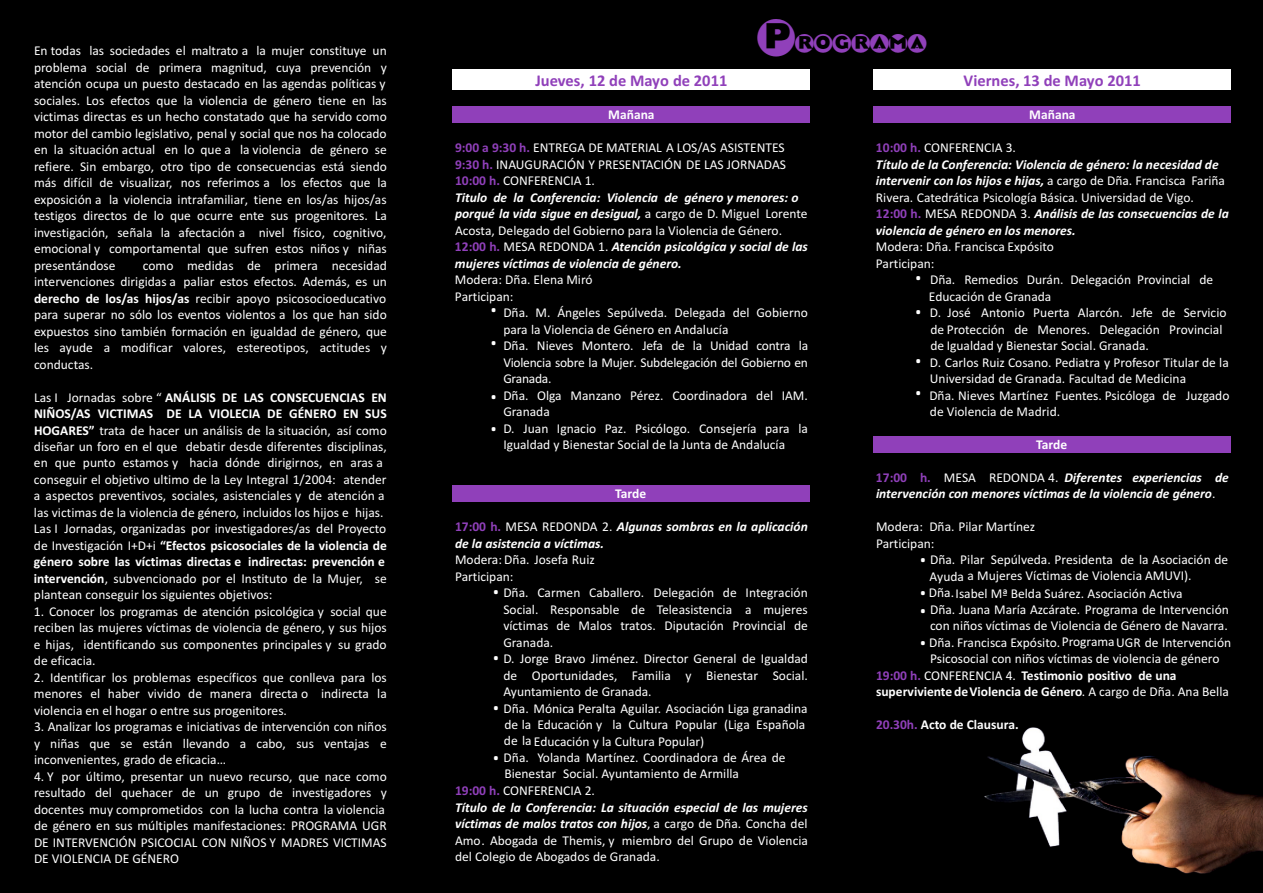
<style>
.page{position:relative;width:1263px;height:893px;background:#000}
.page>*{position:absolute;margin:0;border:0;box-sizing:border-box;transform-origin:0 0}
.t1{font:36px/33.5px "Calibri";color:#fff}
.t2{font:18.75px "Brix Round MK";color:#9040ba}
.t3{font:700 16.5px "Calibri";color:#9040ba}
.t4{font:13.5px/16.5px "Calibri";color:#fff}
.t5{font:italic 700 13.5px/16.5px "Calibri";color:#fff}
.t6{font:700 13.5px "Calibri";color:#fff}
.s1{font-weight:700}
.s2{font-size:37.5px}
.s3{font-weight:700;color:#9040ba}
.s4{font-weight:700;font-style:italic}
.s5{font-style:normal;color:#9040ba}
.s6{font-weight:400;font-style:normal}
.s7{color:#9040ba}
</style>
<div class="page">
<img style="left:962px;top:693px;width:301px;height:190px">
<img style="left:1261px;top:693px;width:1px;height:190px">
<div style="left:453px;top:70px;width:357px;height:20px;background:#fff"></div>
<div style="left:453px;top:107px;width:357px;height:16px;background:#9040ba"></div>
<div style="left:453px;top:486px;width:357px;height:16px;background:#9040ba"></div>
<div style="left:874px;top:70px;width:357px;height:20px;background:#fff"></div>
<div style="left:874px;top:107px;width:357px;height:16px;background:#9040ba"></div>
<div style="left:874px;top:436px;width:357px;height:17px;background:#9040ba"></div>
<p class="t4" style="left:34px;top:44px;width:354px;text-align:justify">En todas las sociedades el maltrato a la mujer constituye un problema social de primera magnitud, cuya prevención y atención ocupa un puesto destacado en las agendas políticas y sociales. Los efectos que la violencia de género tiene en las victimas directas es un hecho constatado que ha servido como motor del cambio legislativo, penal y social que nos ha colocado en la situación actual en lo que a la violencia de género se refiere. Sin embargo, otro tipo de consecuencias está siendo más difícil de visualizar, nos referimos a los efectos que la exposición a la violencia intrafamiliar, tiene en los/as hijos/as testigos directos de lo que ocurre ente sus progenitores. La investigación, señala la afectación a nivel físico, cognitivo, emocional y comportamental que sufren estos niños y niñas presentándose</p>
<p class="t4" style="left:34px;top:258px;width:354px;text-align:justify;text-indent:109px">como medidas de primera necesidad intervenciones dirigidas a paliar estos efectos. Además, es un <span class="s1">derecho de los/as hijos/as</span> recibir apoyo psicosocioeducativo para superar no sólo los eventos violentos a los que han sido expuestos sino también formación en igualdad de género, que les ayude a modificar valores, estereotipos, actitudes y conductas.</p>
<p class="t4" style="left:34px;top:390px;width:354px">Las I Jornadas sobre “ <span class="s1">ANÁLISIS DE LAS CONSECUENCIAS EN NIÑOS/AS VICTIMAS DE LA VIOLECIA DE GÉNERO EN SUS HOGARES”</span> trata de hacer un análisis de la situación, así como diseñar un foro en el que debatir desde diferentes disciplinas, en que punto estamos y hacia dónde dirigirnos, en aras a conseguir el objetivo ultimo de la Ley Integral 1/2004: atender a aspectos preventivos, sociales, asistenciales y de atención a las victimas de la violencia de género, incluidos los hijos e hijas.<br>Las I Jornadas, organizadas por investigadores/as del Proyecto de Investigación I+D+i <span class="s1">“Efectos psicosociales de la violencia de género sobre las víctimas directas e indirectas: prevención e intervención</span>, subvencionado por el Instituto de la Mujer, se plantean conseguir los siguientes objetivos:</p>
<p class="t4" style="left:34px;top:604px;width:354px;text-align:justify">1. Conocer los programas de atención psicológica y social que reciben las mujeres víctimas de violencia de género, y sus hijos e hijas, identificando sus componentes principales y su grado de eficacia.</p>
<p class="t4" style="left:34px;top:670px;width:354px;text-align:justify">2. Identificar los problemas específicos que conlleva para los menores el haber vivido de manera directa o indirecta la violencia en el hogar o entre sus progenitores.</p>
<p class="t4" style="left:34px;top:720px;width:354px;text-align:justify">3. Analizar los programas e iniciativas de intervención con niños y niñas que se están llevando a cabo, sus ventajas e inconvenientes, grado de eficacia…</p>
<p class="t4" style="left:34px;top:769px;width:354px">4. Y por último, presentar un nuevo recurso, que nace como resultado del quehacer de un grupo de investigadores y docentes muy comprometidos con la lucha contra la violencia de género en sus múltiples manifestaciones: PROGRAMA UGR DE INTERVENCIÓN PSICOCIAL CON NIÑOS Y MADRES VICTIMAS DE VIOLENCIA DE GÉNERO</p>
<h2 class="t2" style="left:757px;top:33px;width:170px"><span class="s2">P</span>ROGRAMA</h2>
<p class="t3" style="left:535px;top:73px;width:193px">Jueves, 12 de Mayo de 2011</p>
<p class="t6" style="left:608px;top:109px;width:48px">Mañana</p>
<p class="t4" style="left:455px;top:141px;width:354px"><span class="s3">9:00 a 9:30 h.</span> ENTREGA DE MATERIAL A LOS/AS ASISTENTES <span class="s3">9:30 h.</span> INAUGURACIÓN Y PRESENTACIÓN DE LAS JORNADAS <span class="s3">10:00 h.</span> CONFERENCIA 1.<br><span class="s4">Titulo de la Conferencia: Violencia de género y menores: o porqué la vida sigue en desigual,</span> a cargo de D. Miguel Lorente Acosta, Delegado del Gobierno para la Violencia de Género.<br><span class="s3">12:00 h.</span> MESA REDONDA 1. <span class="s4">Atención psicológica y social de las mujeres víctimas de violencia de género.</span></p>
<p class="t4" style="left:455px;top:273px;width:139px">Modera: Dña. Elena Miró<br>Participan:</p>
<p class="t4" style="left:503px;top:306px;width:306px">Dña. M. Ángeles Sepúlveda. Delegada del Gobierno para la Violencia de Género en Andalucía<br>Dña. Nieves Montero. Jefa de la Unidad contra la Violencia sobre la Mujer. Subdelegación del Gobierno en Granada.<br>Dña. Olga Manzano Pérez. Coordinadora del IAM.<br>Granada<br>D. Juan Ignacio Paz. Psicólogo. Consejería para la Igualdad y Bienestar Social de la Junta de Andalucía</p>
<p class="t6" style="left:615px;top:488px;width:33px">Tarde</p>
<p class="t5" style="left:455px;top:520px;width:354px"><span class="s5">17:00 h.</span> <span class="s6">MESA REDONDA 2.</span> Algunas sombras en la aplicación de la asistencia a víctimas.</p>
<p class="t4" style="left:455px;top:552px;width:141px">Modera: Dña. Josefa Ruiz</p>
<p class="t4" style="left:455px;top:569px;width:60px">Participan:</p>
<p class="t4" style="left:503px;top:586px;width:27px">Dña.</p>
<h1 class="t1" style="left:489px;top:286px;width:11px">.</h1>
<h1 class="t1" style="left:489px;top:320px;width:11px">.</h1>
<h1 class="t1" style="left:489px;top:373px;width:11px">.</h1>
<h1 class="t1" style="left:489px;top:405px;width:11px">.</h1>
<p class="t4" style="left:503px;top:586px;width:306px;text-indent:34px">Carmen Caballero. Delegación de Integración Social. Responsable de Teleasistencia a mujeres víctimas de Malos tratos. Diputación Provincial de Granada.<br>D. Jorge Bravo Jiménez. Director General de Igualdad de Oportunidades, Familia y Bienestar Social.<br>Ayuntamiento de Granada.</p>
<p class="t4" style="left:504px;top:718px;width:303px">de la Educación y la Cultura Popular (Liga Española de la Educación y la Cultura Popular)</p>
<p class="t4" style="left:504px;top:751px;width:283px;line-height:15.8px;text-indent:33px">Yolanda Martínez. Coordinadora de Área de<br>Bienestar Social. Ayuntamiento de Armilla</p>
<p class="t4" style="left:455px;top:783px;width:354px"><span class="s3">19:00 h.</span> CONFERENCIA 2.<br><span class="s4">Título de la Conferencia: La situación especial de las mujeres víctimas de malos tratos con hijos</span>, a cargo de Dña. Concha del Amo. Abogada de Themis, y miembro del Grupo de Violencia del Colegio de Abogados de Granada.</p>
<h1 class="t1" style="left:491px;top:568px;width:11px">.</h1>
<h1 class="t1" style="left:491px;top:634px;width:11px">.</h1>
<p class="t4" style="left:503px;top:701px;width:305px">Dña. Mónica Peralta Aguilar. Asociación Liga granadina</p>
<p class="t4" style="left:504px;top:750px;width:27px">Dña.</p>
<h1 class="t1" style="left:491px;top:685px;width:11px">.</h1>
<h1 class="t1" style="left:491px;top:734px;width:11px">.</h1>
<p class="t3" style="left:964px;top:73px;width:179px">Viernes, 13 de Mayo 2011</p>
<p class="t6" style="left:1029px;top:109px;width:48px">Mañana</p>
<p class="t5" style="left:876px;top:141px;width:354px"><span class="s5">10:00 h.</span> <span class="s6">CONFERENCIA 3.<br></span>Título de la Conferencia: Violencia de género: la necesidad de intervenir con los hijos e hijas, <span class="s6">a cargo de Dña. Francisca Fariña Rivera. Catedrática Psicología Básica. Universidad de Vigo.<br></span><span class="s5">12:00 h.</span> <span class="s6">MESA REDONDA 3.</span> Análisis de las consecuencias de la violencia de género en los menores.</p>
<p class="t4" style="left:876px;top:240px;width:179px">Modera: Dña. Francisca Expósito</p>
<p class="t4" style="left:876px;top:256px;width:60px">Participan:</p>
<p class="t4" style="left:964px;top:273px;width:250px">Remedios Durán. Delegación Provincial de</p>
<p class="t4" style="left:929px;top:289px;width:124px">Educación de Granada</p>
<p class="t4" style="left:930px;top:306px;width:298px">D. José Antonio Puerta Alarcón. Jefe de Servicio</p>
<p class="t4" style="left:930px;top:322px;width:294px">de Protección de Menores. Delegación Provincial</p>
<p class="t4" style="left:930px;top:339px;width:220px">de Igualdad y Bienestar Social. Granada.</p>
<p class="t4" style="left:930px;top:355px;width:300px">D. Carlos Ruiz Cosano. Pediatra y Profesor Titular de la</p>
<p class="t4" style="left:930px;top:371px;width:258px">Universidad de Granada. Facultad de Medicina</p>
<p class="t4" style="left:930px;top:404px;width:132px">de Violencia de Madrid.</p>
<p class="t6" style="left:1036px;top:439px;width:33px">Tarde</p>
<p class="t5" style="left:876px;top:470px;width:354px"><span class="s5">17:00 h.</span> <span class="s6">MESA REDONDA 4.</span> Diferentes experiencias de intervención con menores víctimas de la violencia de género<span class="s6">.</span></p>
<p class="t4" style="left:876px;top:520px;width:60px">Modera:<br>Participan:</p>
<p class="t4" style="left:929px;top:569px;width:264px">Ayuda a Mujeres Víctimas de Violencia AMUVI).</p>
<p class="t4" style="left:930px;top:602px;width:300px">Dña. Juana María Azcárate. Programa de Intervención con niños víctimas de Violencia de Género de Navarra.</p>
<p class="t4" style="left:876px;top:652px;width:354px;text-indent:54px">Psicosocial con niños víctimas de violencia de género<br><span class="s3">19:00 h.</span> CONFERENCIA 4. <span class="s1">Testimonio positivo de una superviviente deViolencia de Género</span>. A cargo de Dña. Ana Bella</p>
<p class="t6" style="left:876px;top:719px;width:144px"><span class="s7">20.30h.</span> Acto de Clausura.</p>
<p class="t4" style="left:930px;top:272px;width:27px">Dña.</p>
<h1 class="t1" style="left:914px;top:255px;width:11px">. .</h1>
<h1 class="t1" style="left:914px;top:337px;width:11px">.</h1>
<p class="t4" style="left:929px;top:388px;width:302px">Dña. Nieves Martínez Fuentes. Psicóloga de Juzgado</p>
<h1 class="t1" style="left:914px;top:369px;width:11px">.</h1>
<p class="t4" style="left:929px;top:520px;width:107px">Dña. Pilar Martínez</p>
<p class="t4" style="left:930px;top:552px;width:300px">Dña. Pilar Sepúlveda. Presidenta de la Asociación de</p>
<p class="t4" style="left:929px;top:586px;width:255px">Dña.Isabel Mª Belda Suárez. Asociación Activa</p>
<p class="t4" style="left:929px;top:635px;width:304px">Dña. Francisca Expósito.ProgramaUGR de Intervención</p>
<h1 class="t1" style="left:918px;top:537px;width:11px;line-height:33px">. .</h1>
<h1 class="t1" style="left:918px;top:587px;width:11px;line-height:32.2px">. .</h1>
</div>
